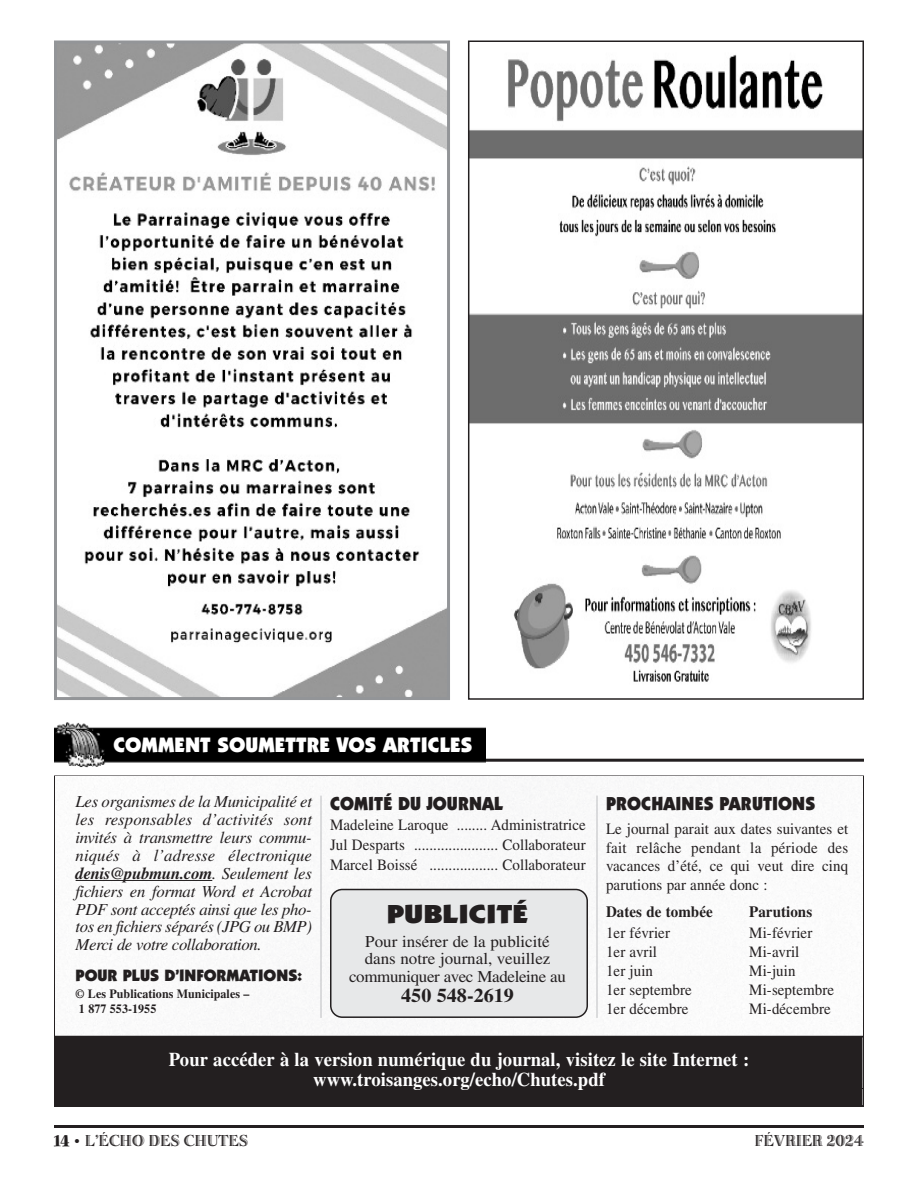
<style>
.page{position:relative;width:918px;height:1188px;background:#fff}
.page>*{position:absolute;margin:0;border:0;box-sizing:border-box;transform-origin:0 0}
.t1{font:900 26.25px "Itc Kabel";color:#231f20;scale:1.2 1}
.t2{font:900 21px "Itc Kabel";letter-spacing:.005em;color:#fff}
.t3{font:700 19.5px/20.2px "Times";letter-spacing:.005em;color:#fff;text-align:center;scale:.95 1}
.t4{font:700 19.5px "Times";color:#231f20}
.t5{font:900 18.9px "Itc Kabel";letter-spacing:.005em;color:#231f20;scale:.95 1}
.t6{font:italic 16.8px/17.9px "Times";letter-spacing:-.025em;color:#231f20;text-align:justify}
.t7{font:16.5px/16.5px "Times";color:#231f20}
.t8{font:16.5px "Bertie Plain";color:#231f20}
.t9{font:16.5px "Times";letter-spacing:-.02em;color:#231f20}
.t10{font:900 16.5px "Itc Kabel";color:#231f20}
.t11{font:15.75px/18.5px "Times";letter-spacing:.005em;color:#231f20;text-align:justify;scale:.95 1}
.t12{font:700 15.75px "Times";letter-spacing:.005em;color:#231f20;scale:.95 1}
.t13{font:700 12.6px/15.3px "Times";letter-spacing:.005em;color:#231f20;scale:.95 1}
.s1{font-weight:700}
.s2{font-family:"Spumoni LP";font-size:21px}
.s3{font-family:"Times";font-size:15px}
</style>
<div class="page">
<img style="left:58px;top:44px;width:388px;height:652px">
<div style="left:54px;top:40px;width:396px;height:660px;border:3px solid #939598"></div>
<img style="left:471px;top:54px;width:390px;height:628px">
<div style="left:468px;top:40px;width:396px;height:660px;border:2px solid #231f20"></div>
<hr style="left:76px;top:880px;width:136px;height:1px;background:#231f20">
<div style="left:330px;top:889px;width:258px;height:129px;background:#e7e8e9"></div>
<hr style="left:54px;top:759px;width:810px;height:3px;background:#231f20">
<img style="left:54px;top:722px;width:432px;height:45px">
<hr style="left:597px;top:796px;width:1px;height:222px;background:#bcbdc0">
<hr style="left:321px;top:796px;width:1px;height:222px;background:#bcbdc0">
<div style="left:56px;top:1037px;width:806px;height:69px;background:#231f20"></div>
<div style="left:54px;top:1036px;width:810px;height:71px;border:2px solid #231f20"></div>
<hr style="left:54px;top:1125px;width:810px;height:3px;background:#231f20">
<h2 class="t2" style="left:113px;top:737px;width:361px">COMMENT SOUMETTRE VOS ARTICLES</h2>
<p class="t6" style="left:76px;top:794px;width:238px">Les organismes de la Municipalité et les responsables d’activités sont invités à transmettre leurs commu&shy;niqués à l’adresse électronique <span class="s1">denis@pubmun.com</span>. Seulement les fichiers en format Word et Acrobat PDF sont acceptés ainsi que les pho&shy;tos en fichiers séparés (JPG ou BMP)<br>Merci de votre collaboration.</p>
<p class="t10" style="left:76px;top:969px;width:228px">POUR PLUS D’INFORMATIONS:</p>
<p class="t13" style="left:76px;top:987px;width:185px">© Les Publications Municipales –<br>1 877 553-1955</p>
<p class="t5" style="left:330px;top:797px;width:184px">COMITÉ DU JOURNAL</p>
<p class="t11" style="left:330px;top:817px;width:271px;line-height:19.6px">Madeleine Laroque ........ Administratrice Jul Desparts ...................... Collaborateur Marcel Boissé .................. Collaborateur</p>
<h1 class="t1" style="left:387px;top:904px;width:119px">PUBLICITÉ</h1>
<p class="t7" style="left:365px;top:935px;width:187px">Pour insérer de la publicité dans notre journal, veuillez</p>
<p class="t9" style="left:349px;top:971px;width:218px">communiquer avec Madeleine au</p>
<p class="t4" style="left:401px;top:989px;width:114px">450 548-2619</p>
<p class="t5" style="left:606px;top:797px;width:222px">PROCHAINES PARUTIONS</p>
<p class="t11" style="left:606px;top:822px;width:256px">Le journal parait aux dates suivantes et fait relâche pendant la période des vacances d’été, ce qui veut dire cinq parutions par année donc :</p>
<p class="t12" style="left:606px;top:907px;width:114px">Dates de tombée</p>
<p class="t12" style="left:749px;top:907px;width:68px">Parutions</p>
<p class="t11" style="left:606px;top:925px;width:69px">1er février</p>
<p class="t11" style="left:749px;top:925px;width:68px">Mi-février</p>
<p class="t11" style="left:606px;top:944px;width:55px">1er avril</p>
<p class="t11" style="left:749px;top:944px;width:54px">Mi-avril</p>
<p class="t11" style="left:606px;top:963px;width:51px">1er juin</p>
<p class="t11" style="left:749px;top:963px;width:50px">Mi-juin</p>
<p class="t11" style="left:606px;top:982px;width:92px">1er septembre</p>
<p class="t11" style="left:749px;top:982px;width:91px">Mi-septembre</p>
<p class="t11" style="left:606px;top:1001px;width:88px">1er décembre</p>
<p class="t11" style="left:749px;top:1001px;width:87px">Mi-décembre</p>
<p class="t3" style="left:169px;top:1051px;width:612px">Pour accéder à la version numérique du journal, visitez le site Internet : www.troisanges.org/echo/Chutes.pdf</p>
<p class="t8" style="left:54px;top:1135px;width:196px"><span class="s2">14</span> <span class="s3">•</span> L’ÉCHO DES CHUTES</p>
<p class="t8" style="left:755px;top:1135px;width:111px">FÉVRIER 2024</p>
</div>
